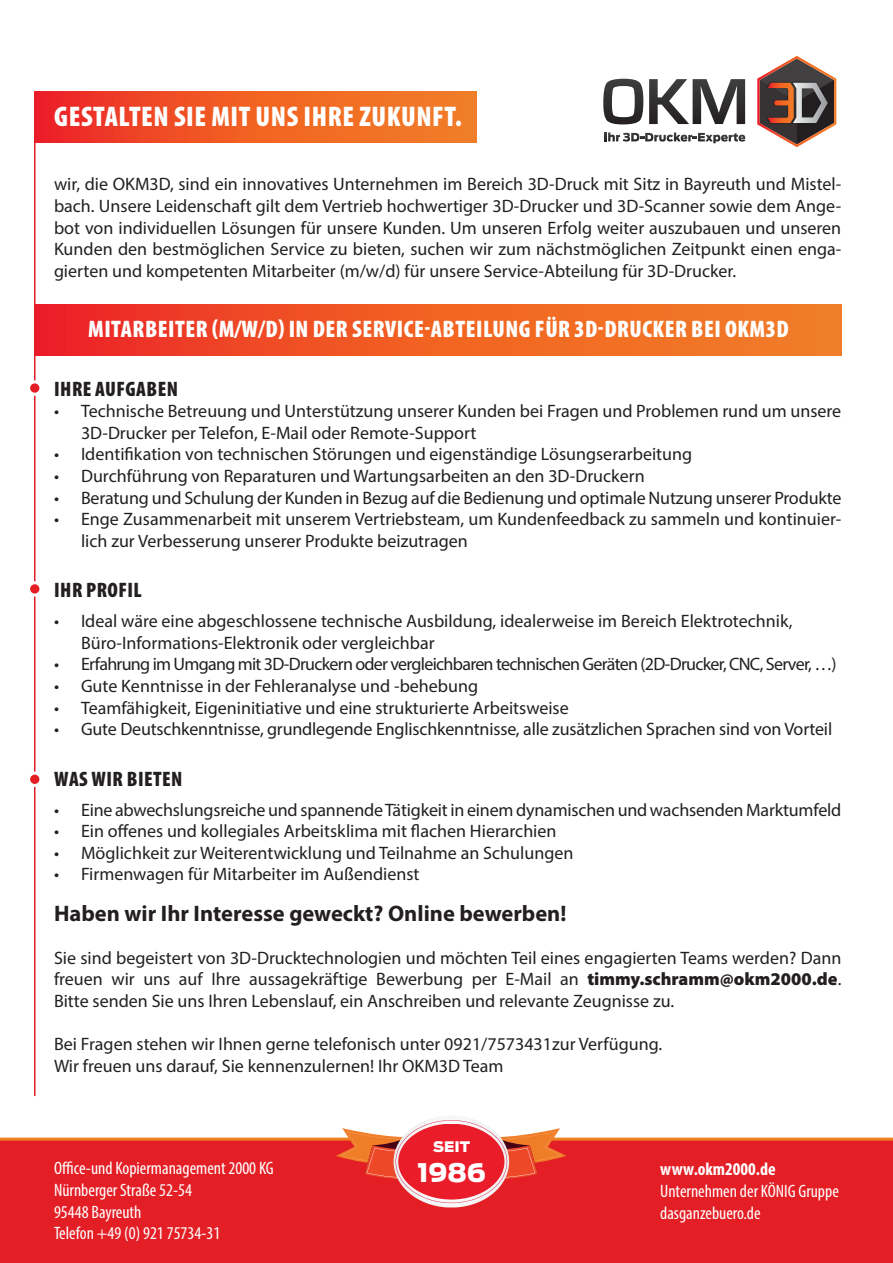
<style>
.page{position:relative;width:893px;height:1263px;background:#fff}
.page>*{position:absolute;margin:0;border:0;box-sizing:border-box;transform-origin:0 0}
.t1{font:900 condensed 28.5px "Myriad Pro";letter-spacing:.02em;color:#fff}
.t2{font:900 25.5px "Antenna";color:#fff}
.t3{font:900 condensed 24px "Myriad Pro";letter-spacing:.02em;color:#fff}
.t4{font:700 22.5px "Myriad Pro";color:#231f20}
.t5{font:900 condensed 21px "Myriad Pro";letter-spacing:.02em;color:#231f20}
.t6{font:18px/21.6px "Myriad Pro";color:#231f20}
.t7{font:condensed 18px "Myriad Pro";color:#fff}
.t8{font:18px "Myriad Pro";letter-spacing:-.04em;color:#231f20}
.t9{font:700 condensed 18px "Myriad Pro";color:#fff}
.t10{font:900 14.4px "Antenna";color:#fff}
.s1{font-weight:900}
</style>
<div class="page">
<div style="left:34px;top:91px;width:442px;height:51px;background:linear-gradient(to right,#ed2c25,#f38825)"></div>
<div style="left:34px;top:305px;width:807px;height:51px;background:linear-gradient(to right,#ed2b25,#f38925)"></div>
<div style="left:0;top:1137px;width:893px;height:126px;background:#e41e25"></div>
<svg style="left:336px;top:1117px;width:230px;height:90px"></svg>
<hr style="left:34px;top:91px;width:2px;height:1005px;background:#e41e25">
<div style="left:29px;top:382px;width:12px;height:12px;background:#e41e25;border-radius:50%"></div>
<div style="left:27px;top:380px;width:15px;height:16px;border:3px solid #fff;border-radius:50%"></div>
<div style="left:29px;top:583px;width:12px;height:12px;background:#e41e25;border-radius:50%"></div>
<div style="left:27px;top:581px;width:15px;height:16px;border:3px solid #fff;border-radius:50%"></div>
<div style="left:29px;top:773px;width:12px;height:12px;background:#e41e25;border-radius:50%"></div>
<div style="left:27px;top:772px;width:15px;height:15px;border:3px solid #fff;border-radius:50%"></div>
<svg style="left:603px;top:79px;width:40px;height:45px"></svg>
<svg style="left:649px;top:79px;width:96px;height:45px"></svg>
<svg style="left:757px;top:56px;width:79px;height:91px"></svg>
<svg style="left:604px;top:132px;width:141px;height:11px"></svg>
<p class="t1" style="left:54px;top:100px;width:409px">GESTALTEN SIE MIT UNS IHRE ZUKUNFT.</p>
<p class="t6" style="left:54px;top:173px;width:789px;text-align:justify">wir, die OKM3D, sind ein innovatives Unternehmen im Bereich 3D-Druck mit Sitz in Bayreuth und Mistel&shy;bach. Unsere Leidenschaft gilt dem Vertrieb hochwertiger 3D-Drucker und 3D-Scanner sowie dem Ange&shy;bot von individuellen Lösungen für unsere Kunden. Um unseren Erfolg weiter auszubauen und unseren Kunden den bestmöglichen Service zu bieten, suchen wir zum nächstmöglichen Zeitpunkt einen enga&shy;gierten und kompetenten Mitarbeiter (m/w/d) für unsere Service-Abteilung für 3D-Drucker.</p>
<p class="t3" style="left:88px;top:315px;width:702px">MITARBEITER (M/W/D) IN DER SERVICE-ABTEILUNG FÜR 3D-DRUCKER BEI OKM3D</p>
<p class="t5" style="left:54px;top:377px;width:125px">IHRE AUFGABEN</p>
<p class="t6" style="left:81px;top:400px;width:762px;text-indent:-27px">• Technische Betreuung und Unterstützung unserer Kunden bei Fragen und Problemen rund um unsere<br>3D-Drucker per Telefon, E-Mail oder Remote-Support</p>
<p class="t6" style="left:54px;top:443px;width:640px">• Identifikation von technischen Störungen und eigenständige Lösungserarbeitung</p>
<p class="t6" style="left:54px;top:465px;width:592px">• Durchführung von Reparaturen und Wartungsarbeiten an den 3D-Druckern</p>
<p class="t6" style="left:54px;top:486px;width:789px">• Beratung und Schulung der Kunden in Bezug auf die Bedienung und optimale Nutzung unserer Produkte</p>
<p class="t6" style="left:81px;top:508px;width:762px;text-indent:-27px">• Enge Zusammenarbeit mit unserem Vertriebsteam, um Kundenfeedback zu sammeln und kontinuier&shy;lich zur Verbesserung unserer Produkte beizutragen</p>
<p class="t5" style="left:54px;top:578px;width:89px">IHR PROFIL</p>
<p class="t6" style="left:81px;top:610px;width:713px;text-indent:-27px">• Ideal wäre eine abgeschlossene technische Ausbildung, idealerweise im Bereich Elektrotechnik,<br>Büro-Informations-Elektronik oder vergleichbar</p>
<p class="t8" style="left:54px;top:653px;width:784px">• Erfahrung im Umgang mit 3D-Druckern oder vergleichbaren technischen Geräten (2D-Drucker, CNC, Server, …)</p>
<p class="t6" style="left:54px;top:675px;width:426px">• Gute Kenntnisse in der Fehleranalyse und -behebung</p>
<p class="t6" style="left:54px;top:696px;width:516px">• Teamfähigkeit, Eigeninitiative und eine strukturierte Arbeitsweise</p>
<p class="t6" style="left:54px;top:718px;width:780px">• Gute Deutschkenntnisse, grundlegende Englischkenntnisse, alle zusätzlichen Sprachen sind von Vorteil</p>
<p class="t5" style="left:54px;top:767px;width:130px">WAS WIR BIETEN</p>
<p class="t6" style="left:54px;top:798px;width:789px">• Eine abwechslungsreiche und spannende Tätigkeit in einem dynamischen und wachsenden Marktumfeld</p>
<p class="t6" style="left:54px;top:820px;width:504px">• Ein offenes und kollegiales Arbeitsklima mit flachen Hierarchien</p>
<p class="t6" style="left:54px;top:842px;width:521px">• Möglichkeit zur Weiterentwicklung und Teilnahme an Schulungen</p>
<p class="t6" style="left:54px;top:863px;width:367px">• Firmenwagen für Mitarbeiter im Außendienst</p>
<p class="t4" style="left:54px;top:898px;width:514px">Haben wir Ihr Interesse geweckt? Online bewerben!</p>
<p class="t6" style="left:54px;top:947px;width:789px;text-align:justify">Sie sind begeistert von 3D-Drucktechnologien und möchten Teil eines engagierten Teams werden? Dann freuen wir uns auf Ihre aussagekräftige Bewerbung per E-Mail an <span class="s1">timmy.schramm@okm2000.de</span>.<br>Bitte senden Sie uns Ihren Lebenslauf, ein Anschreiben und relevante Zeugnisse zu.</p>
<p class="t6" style="left:54px;top:1033px;width:610px">Bei Fragen stehen wir Ihnen gerne telefonisch unter 0921/7573431zur Verfügung.</p>
<p class="t6" style="left:54px;top:1055px;width:451px">Wir freuen uns darauf, Sie kennenzulernen! Ihr OKM3D Team</p>
<p class="t7" style="left:54px;top:1157px;width:221px">Office-und Kopiermanagement 2000 KG</p>
<p class="t7" style="left:54px;top:1179px;width:139px">Nürnberger Straße 52-54</p>
<p class="t7" style="left:54px;top:1201px;width:89px">95448 Bayreuth</p>
<p class="t7" style="left:54px;top:1222px;width:168px">Telefon +49 (0) 921 75734-31</p>
<p class="t10" style="left:433px;top:1138px;width:38px">SEIT</p>
<p class="t2" style="left:417px;top:1158px;width:70px">1986</p>
<p class="t9" style="left:660px;top:1158px;width:117px">www.okm2000.de</p>
<p class="t7" style="left:660px;top:1180px;width:180px">Unternehmen der KÖNIG Gruppe</p>
<p class="t7" style="left:660px;top:1202px;width:102px">dasganzebuero.de</p>
</div>
